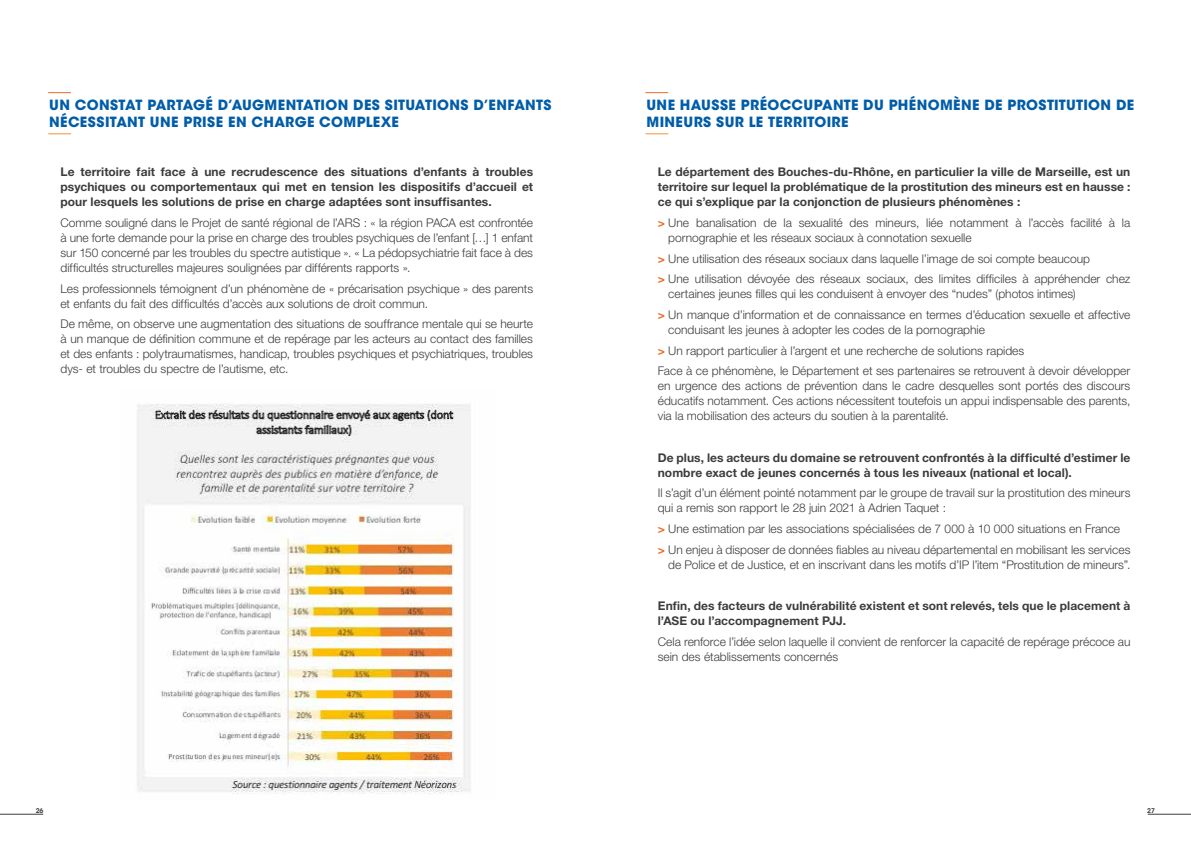
<style>
.page{position:relative;width:1191px;height:842px;background:#fff}
.page>*{position:absolute;margin:0;border:0;box-sizing:border-box;transform-origin:0 0}
.t1{font:700 14px/16.8px "ITC Avant Garde Std";letter-spacing:.025em;color:#005da9}
.t2{font:300 12px/15px "Helvetica Neue LT Std";color:#3c3c3b}
.t3{font:700 12px/15px "Helvetica Neue LT Std";letter-spacing:.005em;color:#3c3c3b;text-align:justify}
.t4{font:600 6.5px "ITC Avant Garde Std";color:#3c3c3b}
.s1{font-weight:700;color:#ed6d28}
</style>
<div class="page">
<hr style="left:0;top:814px;width:43px;height:1px;background:#3c3c3b">
<hr style="left:1147px;top:814px;width:44px;height:1px;background:#3c3c3b">
<svg style="left:48px;top:92px;width:23px;height:1px"></svg>
<svg style="left:48px;top:133px;width:23px;height:1px"></svg>
<img style="left:137px;top:403px;width:334px;height:391px">
<svg style="left:645px;top:92px;width:23px;height:1px"></svg>
<svg style="left:645px;top:133px;width:23px;height:1px"></svg>
<p class="t1" style="left:49px;top:97px;width:504px">UN CONSTAT PARTAGÉ D’AUGMENTATION DES SITUATIONS D’ENFANTS<br>NÉCESSITANT UNE PRISE EN CHARGE COMPLEXE</p>
<p class="t3" style="left:60px;top:164px;width:474px">Le territoire fait face à une recrudescence des situations d’enfants à troubles psychiques ou comportementaux qui met en tension les dispositifs d’accueil et pour lesquels les solutions de prise en charge adaptées sont insuffisantes.</p>
<p class="t2" style="left:60px;top:215px;width:474px;text-align:justify">Comme souligné dans le Projet de santé régional de l’ARS : « la région PACA est confrontée à une forte demande pour la prise en charge des troubles psychiques de l’enfant […] 1 enfant sur 150 concerné par les troubles du spectre autistique ». « La pédopsychiatrie fait face à des difficultés structurelles majeures soulignées par différents rapports ».</p>
<p class="t2" style="left:60px;top:281px;width:474px">Les professionnels témoignent d’un phénomène de « précarisation psychique » des parents et enfants du fait des difficultés d’accès aux solutions de droit commun.</p>
<p class="t2" style="left:60px;top:316px;width:474px;text-align:justify">De même, on observe une augmentation des situations de souffrance mentale qui se heurte à un manque de définition commune et de repérage par les acteurs au contact des familles et des enfants : polytraumatismes, handicap, troubles psychiques et psychiatriques, troubles dys- et troubles du spectre de l’autisme, etc.</p>
<p class="t1" style="left:646px;top:97px;width:489px">UNE HAUSSE PRÉOCCUPANTE DU PHÉNOMÈNE DE PROSTITUTION DE<br>MINEURS SUR LE TERRITOIRE</p>
<p class="t3" style="left:658px;top:164px;width:474px">Le département des Bouches-du-Rhône, en particulier la ville de Marseille, est un territoire sur lequel la problématique de la prostitution des mineurs est en hausse : ce qui s’explique par la conjonction de plusieurs phénomènes :</p>
<p class="t2" style="left:668px;top:215px;width:463px;text-indent:-11px"><span class="s1">&gt;</span> Une banalisation de la sexualité des mineurs, liée notamment à l’accès facilité à la pornographie et les réseaux sociaux à connotation sexuelle</p>
<p class="t2" style="left:658px;top:248px;width:474px;line-height:20.7px"><span class="s1">&gt;</span> Une utilisation des réseaux sociaux dans laquelle l’image de soi compte beaucoup<br><span class="s1">&gt;</span> Une utilisation dévoyée des réseaux sociaux, des limites difficiles à appréhender chez</p>
<p class="t2" style="left:658px;top:283px;width:474px;line-height:20.7px;text-indent:11px">certaines jeunes filles qui les conduisent à envoyer des “nudes” (photos intimes)<br><span class="s1">&gt;</span> Un manque d’information et de connaissance en termes d’éducation sexuelle et affective</p>
<p class="t2" style="left:658px;top:319px;width:474px;line-height:20.7px;text-indent:11px">conduisant les jeunes à adopter les codes de la pornographie<br><span class="s1">&gt;</span> Un rapport particulier à l’argent et une recherche de solutions rapides<br>Face à ce phénomène, le Département et ses partenaires se retrouvent à devoir développer</p>
<p class="t2" style="left:658px;top:378px;width:474px;text-align:justify">en urgence des actions de prévention dans le cadre desquelles sont portés des discours éducatifs notamment. Ces actions nécessitent toutefois un appui indispensable des parents, via la mobilisation des acteurs du soutien à la parentalité.</p>
<p class="t3" style="left:658px;top:450px;width:474px">De plus, les acteurs du domaine se retrouvent confrontés à la difficulté d’estimer le nombre exact de jeunes concernés à tous les niveaux (national et local).</p>
<p class="t2" style="left:658px;top:485px;width:474px">Il s’agit d’un élément pointé notamment par le groupe de travail sur la prostitution des mineurs qui a remis son rapport le 28 juin 2021 à Adrien Taquet :</p>
<p class="t2" style="left:658px;top:518px;width:474px;line-height:20.7px"><span class="s1">&gt;</span> Une estimation par les associations spécialisées de 7 000 à 10 000 situations en France<br><span class="s1">&gt;</span> Un enjeu à disposer de données fiables au niveau départemental en mobilisant les services</p>
<p class="t2" style="left:668px;top:557px;width:463px">de Police et de Justice, et en inscrivant dans les motifs d’IP l’item “Prostitution de mineurs”.</p>
<p class="t3" style="left:658px;top:598px;width:474px">Enfin, des facteurs de vulnérabilité existent et sont relevés, tels que le placement à l’ASE ou l’accompagnement PJJ.</p>
<p class="t2" style="left:658px;top:634px;width:474px">Cela renforce l’idée selon laquelle il convient de renforcer la capacité de repérage précoce au sein des établissements concernés</p>
<p class="t4" style="left:36px;top:806px;width:9px">26</p>
<p class="t4" style="left:1147px;top:806px;width:9px">27</p>
</div>
